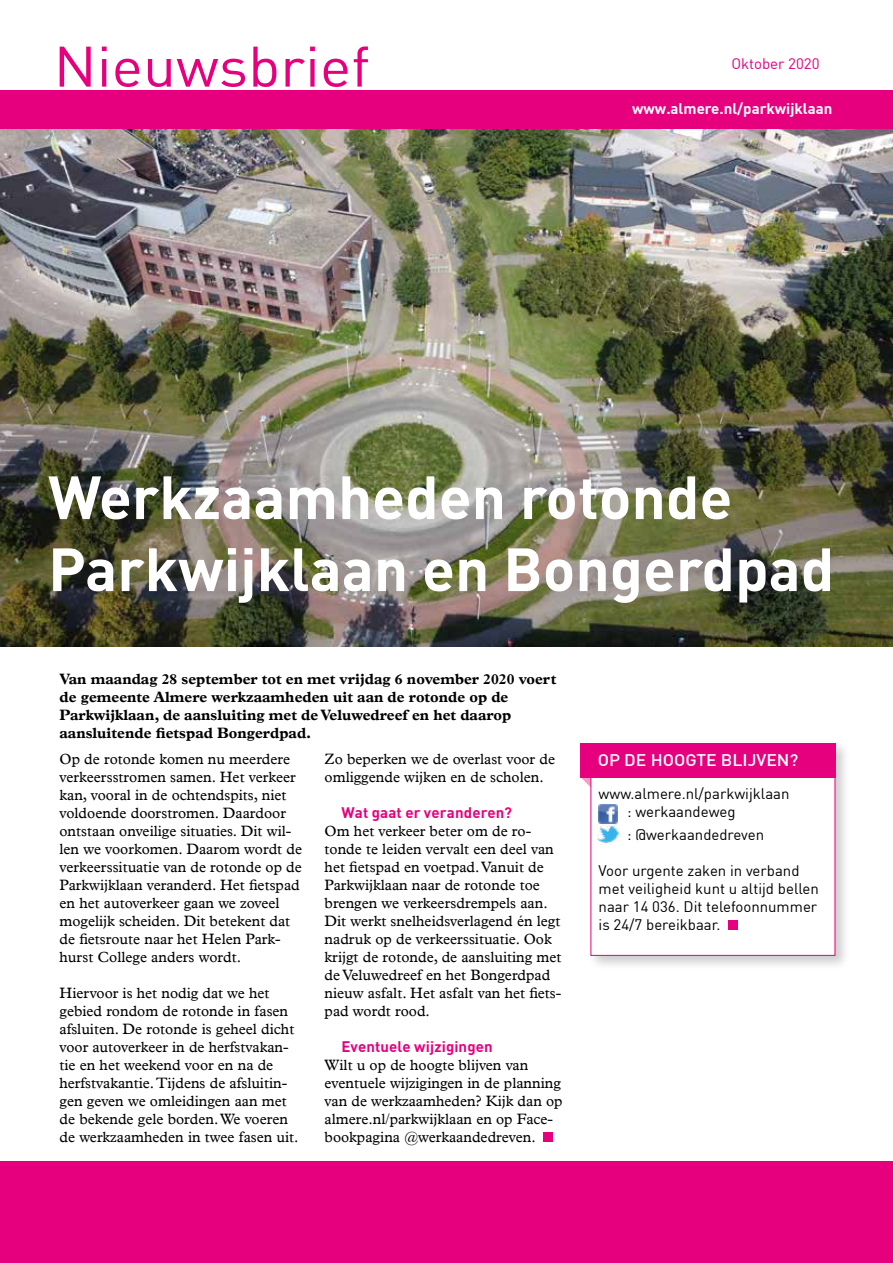
<style>
.page{position:relative;width:893px;height:1263px;background:#fff}
.page>*{position:absolute;margin:0;border:0;box-sizing:border-box;transform-origin:0 0}
.t1{font:700 60px/72px "DIN";color:#fff}
.t2{font:56.25px "DIN";color:#e6007d;scale:1.05 1}
.t3{font:500 16.5px "DIN";color:#fff;scale:1.06 1}
.t4{font:15px/18px "Plantin";color:#000}
.t5{font:700 15px/18px "Plantin";color:#000}
.t6{font:15px/18px "DIN";color:#000}
.t7{font:700 15px "DIN";letter-spacing:.005em;color:#e6007d}
.t8{font:700 15px "DIN";color:#fff}
.t9{font:15px "DIN";color:#e6007d}
</style>
<div class="page">
<img style="left:0;top:129px;width:893px;height:517px">
<div style="left:0;top:1162px;width:893px;height:101px;background:#e6007d"></div>
<div style="left:0;top:90px;width:893px;height:39px;background:#e6007d"></div>
<svg style="left:580px;top:777px;width:8px;height:8px"></svg>
<div style="left:588px;top:740px;width:263px;height:231px;background:#000;opacity:.2"></div>
<div style="left:590px;top:743px;width:245px;height:213px;background:#fff;border:1px solid #e6007d"></div>
<div style="left:580px;top:743px;width:255px;height:34px;background:#e6007d"></div>
<div style="left:728px;top:919px;width:10px;height:10px;background:#e6007d"></div>
<img style="left:599px;top:805px;width:18px;height:18px">
<img style="left:598px;top:823px;width:21px;height:20px">
<div style="left:543px;top:1132px;width:10px;height:10px;background:#e6007d"></div>
<h2 class="t2" style="left:54px;top:31px;width:303px">Nieuwsbrief</h2>
<p class="t9" style="left:731px;top:54px;width:90px">Oktober 2020</p>
<p class="t8" style="left:632px;top:99px;width:202px">www.almere.nl/parkwijklaan</p>
<h1 class="t1" style="left:48px;top:459px;width:788px">Werkzaamheden rotonde<br>Parkwijklaan en Bongerdpad</h1>
<p class="t5" style="left:60px;top:670px;width:498px">Van maandag 28 september tot en met vrijdag 6 november 2020 voert de gemeente Almere werkzaamheden uit aan de rotonde op de Parkwijklaan, de aansluiting met de Veluwedreef en het daarop aansluitende fietspad Bongerdpad.</p>
<p class="t4" style="left:60px;top:749px;width:244px">Op de rotonde komen nu meerdere verkeersstromen samen. Het verkeer kan, vooral in de ochtendspits, niet voldoende doorstromen. Daardoor ontstaan onveilige situaties. Dit wil&shy;len we voorkomen. Daarom wordt de verkeerssituatie van de rotonde op de Parkwijklaan veranderd. Het fietspad en het autoverkeer gaan we zoveel mogelijk scheiden. Dit betekent dat de fietsroute naar het Helen Park&shy;hurst College anders wordt.</p>
<p class="t4" style="left:60px;top:983px;width:241px">Hiervoor is het nodig dat we het gebied rondom de rotonde in fasen afsluiten. De rotonde is geheel dicht voor autoverkeer in de herfstvakan&shy;tie en het weekend voor en na de herfstvakantie. Tijdens de afsluitin&shy;gen geven we omleidingen aan met de bekende gele borden. We voeren de werkzaamheden in twee fasen uit.</p>
<p class="t4" style="left:325px;top:749px;width:232px">Zo beperken we de overlast voor de omliggende wijken en de scholen.</p>
<p class="t7" style="left:342px;top:802px;width:172px">Wat gaat er veranderen?</p>
<p class="t4" style="left:325px;top:821px;width:238px">Om het verkeer beter om de ro&shy;tonde te leiden vervalt een deel van het fietspad en voetpad. Vanuit de Parkwijklaan naar de rotonde toe brengen we verkeersdrempels aan.<br>Dit werkt snelheidsverlagend én legt nadruk op de verkeerssituatie. Ook krijgt de rotonde, de aansluiting met de Veluwedreef en het Bongerdpad nieuw asfalt. Het asfalt van het fiets&shy;pad wordt rood.</p>
<p class="t7" style="left:342px;top:1036px;width:153px">Eventuele wijzigingen</p>
<p class="t4" style="left:325px;top:1055px;width:240px">Wilt u op de hoogte blijven van eventuele wijzigingen in de planning van de werkzaamheden? Kijk dan op almere.nl/parkwijklaan en op Face&shy;bookpagina @werkaandedreven.</p>
<p class="t3" style="left:598px;top:749px;width:191px">OP DE HOOGTE BLIJVEN?</p>
<p class="t6" style="left:627px;top:784px;width:164px;text-indent:-28px">www.almere.nl/parkwijklaan : werkaandeweg</p>
<p class="t6" style="left:627px;top:825px;width:139px">: @werkaandedreven</p>
<p class="t6" style="left:599px;top:861px;width:222px">Voor urgente zaken in verband met veiligheid kunt u altijd bellen naar 14 036. Dit telefoonnummer is 24/7 bereikbaar.</p>
</div>
